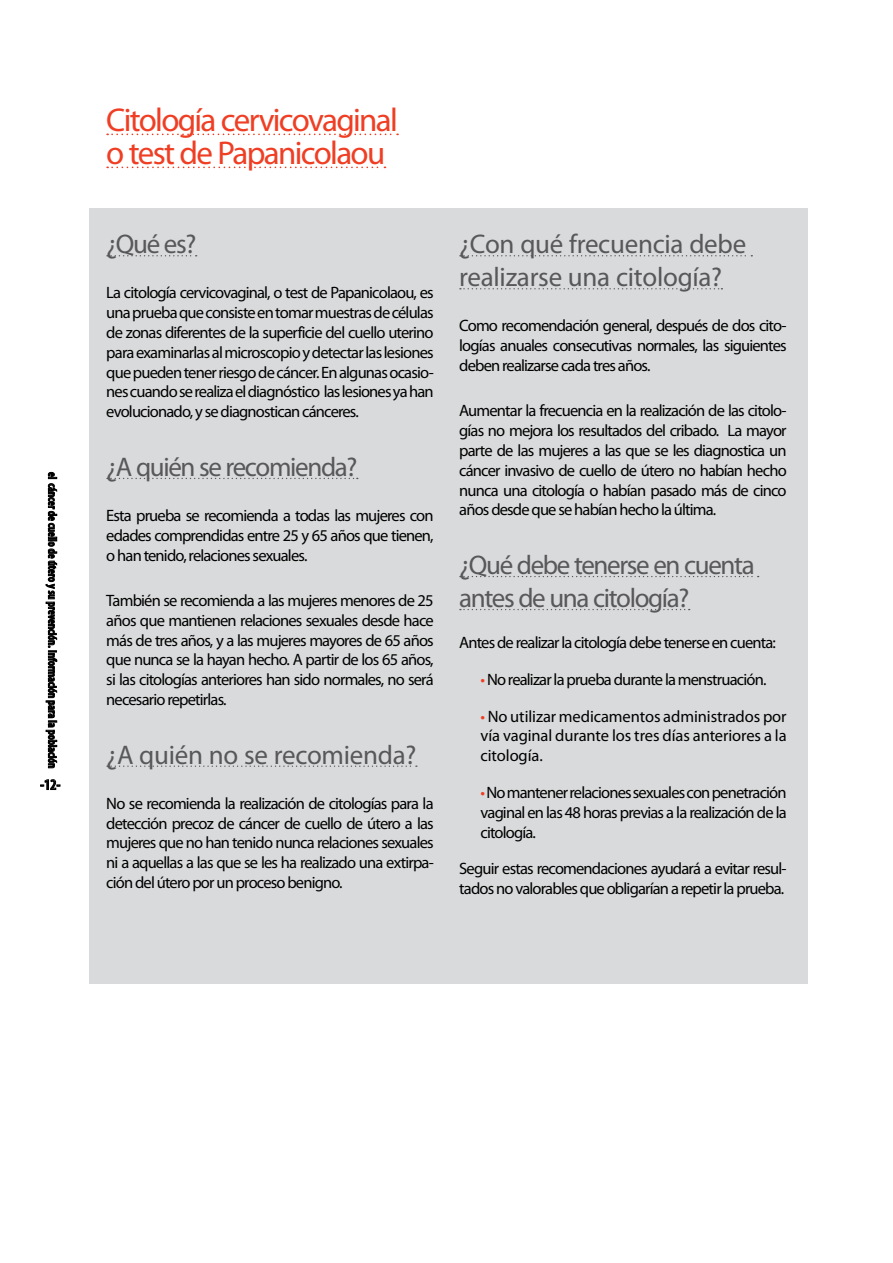
<style>
.page{position:relative;width:893px;height:1263px;background:#fff}
.page>*{position:absolute;margin:0;border:0;box-sizing:border-box;transform-origin:0 0}
.t1{font:33px/33px "Myriad Pro";letter-spacing:-.05em;color:#ef3e23}
.t2{font:27px/33px "Myriad Pro";letter-spacing:-.02em;color:#58585a}
.t3{font:27px/33px "Myriad Pro";letter-spacing:-.05em;color:#58585a}
.t4{font:16.5px/19.8px "Myriad Pro";letter-spacing:-.05em;color:#000;text-align:justify}
.t5{font:600 condensed 15px "Myriad Pro";color:#000}
.t6{font:600 condensed 12px "Myriad Pro";color:#000}
.s1{color:#ef3e23}
</style>
<div class="page">
<svg style="left:45px;top:472px;width:13px;height:296px"></svg>
<svg style="left:41px;top:779px;width:19px;height:11px"></svg>
<div style="left:89px;top:208px;width:719px;height:776px;background:#d9dadb"></div>
<svg style="left:107px;top:255px;width:90px;height:1px"></svg>
<svg style="left:107px;top:478px;width:251px;height:1px"></svg>
<svg style="left:107px;top:765px;width:310px;height:2px"></svg>
<svg style="left:460px;top:255px;width:292px;height:1px"></svg>
<svg style="left:460px;top:288px;width:262px;height:1px"></svg>
<svg style="left:460px;top:576px;width:299px;height:1px"></svg>
<svg style="left:460px;top:609px;width:230px;height:1px"></svg>
<svg style="left:107px;top:134px;width:291px;height:1px"></svg>
<svg style="left:107px;top:167px;width:278px;height:1px"></svg>
<p class="t6" style="left:60px;top:472px;width:298px;rotate:90deg">el cáncer de cuello de útero y su prevención. Información para la población</p>
<p class="t5" style="left:40px;top:775px;width:22px">-12-</p>
<h1 class="t1" style="left:106px;top:103px;width:293px">Citología cervicovaginal o test de Papanicolaou</h1>
<h2 class="t2" style="left:106px;top:227px;width:92px">¿Qué es?</h2>
<p class="t4" style="left:106px;top:283px;width:329px">La citología cervicovaginal, o test de Papanicolaou, es una prueba que consiste en tomar muestras de células de zonas diferentes de la superficie del cuello uterino para examinarlas al microscopio y detectar las lesiones que pueden tener riesgo de cáncer. En algunas ocasio&shy;nes cuando se realiza el diagnóstico las lesiones ya han evolucionado, y se diagnostican cánceres.</p>
<h2 class="t3" style="left:106px;top:450px;width:253px">¿A quién se recomienda?</h2>
<p class="t4" style="left:106px;top:505px;width:329px">Esta prueba se recomienda a todas las mujeres con edades comprendidas entre 25 y 65 años que tienen, o han tenido, relaciones sexuales.</p>
<p class="t4" style="left:106px;top:590px;width:329px">También se recomienda a las mujeres menores de 25 años que mantienen relaciones sexuales desde hace más de tres años, y a las mujeres mayores de 65 años que nunca se la hayan hecho. A partir de los 65 años, si las citologías anteriores han sido normales, no será necesario repetirlas.</p>
<h2 class="t2" style="left:106px;top:737px;width:312px">¿A quién no se recomienda?</h2>
<p class="t4" style="left:106px;top:793px;width:329px">No se recomienda la realización de citologías para la detección precoz de cáncer de cuello de útero a las mujeres que no han tenido nunca relaciones sexuales ni a aquellas a las que se les ha realizado una extirpa&shy;ción del útero por un proceso benigno.</p>
<h2 class="t2" style="left:459px;top:227px;width:288px">¿Con qué frecuencia debe realizarse una citología?</h2>
<p class="t4" style="left:459px;top:316px;width:329px">Como recomendación general, después de dos cito&shy;logías anuales consecutivas normales, las siguientes deben realizarse cada tres años.</p>
<p class="t4" style="left:459px;top:401px;width:329px">Aumentar la frecuencia en la realización de las citolo&shy;gías no mejora los resultados del cribado. La mayor parte de las mujeres a las que se les diagnostica un cáncer invasivo de cuello de útero no habían hecho nunca una citología o habían pasado más de cinco años desde que se habían hecho la última.</p>
<h2 class="t3" style="left:459px;top:548px;width:297px">¿Qué debe tenerse en cuenta antes de una citología?</h2>
<p class="t4" style="left:459px;top:632px;width:318px">Antes de realizar la citología debe tenerse en cuenta:</p>
<p class="t4" style="left:480px;top:669px;width:287px"><span class="s1">•</span> No realizar la prueba durante la menstruación.</p>
<p class="t4" style="left:480px;top:706px;width:308px"><span class="s1">•</span> No utilizar medicamentos administrados por vía vaginal durante los tres días anteriores a la citología.</p>
<p class="t4" style="left:480px;top:782px;width:308px"><span class="s1">•</span> No mantener relaciones sexuales con penetración vaginal en las 48 horas previas a la realización de la citología.</p>
<p class="t4" style="left:459px;top:859px;width:329px">Seguir estas recomendaciones ayudará a evitar resul&shy;tados no valorables que obligarían a repetir la prueba.</p>
</div>
